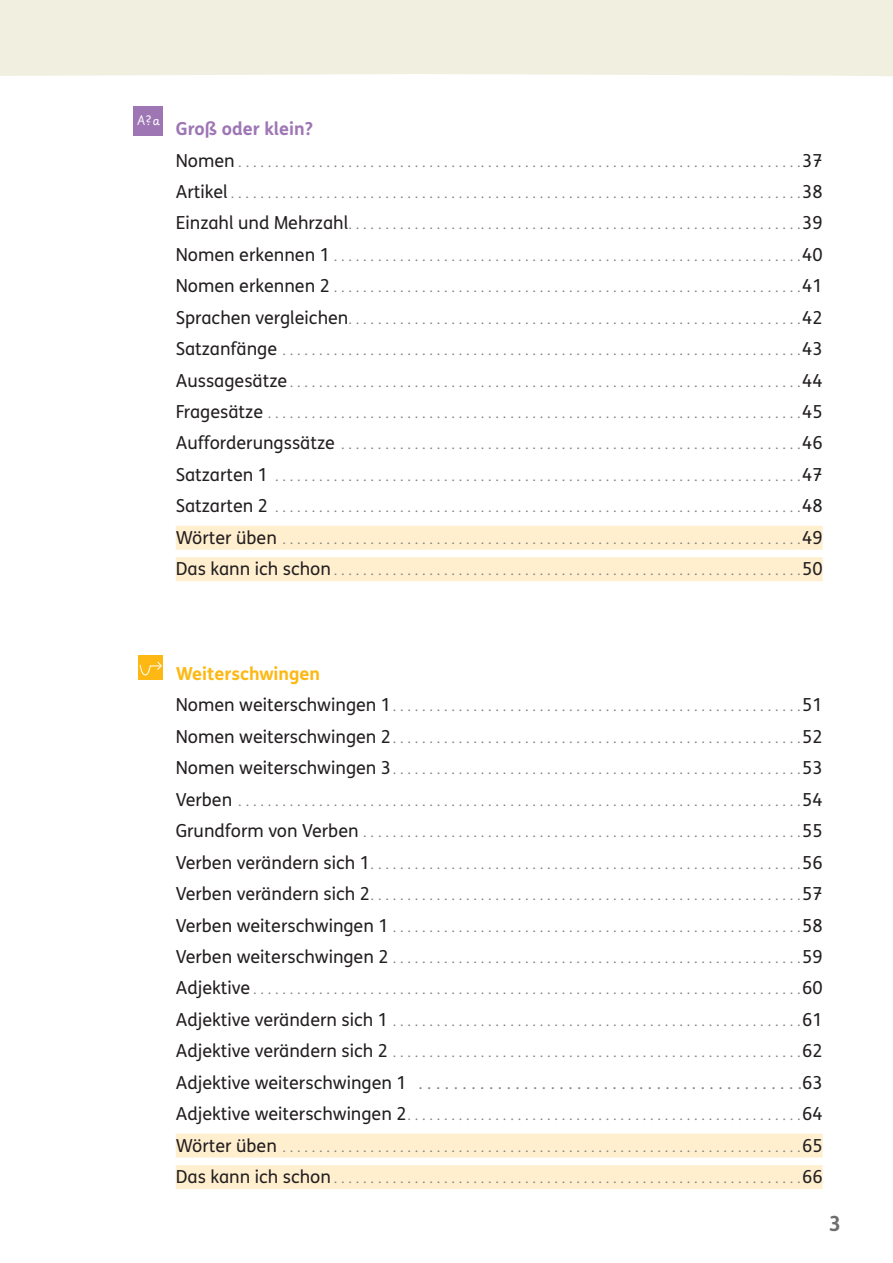
<style>
.page{position:relative;width:893px;height:1263px;background:#fff}
.page>*{position:absolute;margin:0;border:0;box-sizing:border-box;transform-origin:0 0}
.t1{font:700 21px "FS Klett GSV";color:#6d6e70}
.t2{font:300 18px "FS Klett GSV";color:#808285}
.t3{font:700 18px "FS Klett GSV";color:#fdb813}
.t4{font:700 18px "FS Klett GSV";color:#9e76b4}
.t5{font:300 15px/31.5px "FS Klett GSV";color:#808285;text-align:justify}
.t6{font:15px "Grundschrift GSVVB";color:#fff}
.s1{font-weight:400;font-size:18px;color:#231f20}
.s2{font-weight:400;color:#231f20}
</style>
<div class="page">
<div style="left:0;top:0;width:893px;height:76px;background:#f1efdf"></div>
<div style="left:176px;top:526px;width:646px;height:24px;background:#ffefcf"></div>
<div style="left:176px;top:557px;width:646px;height:24px;background:#ffefcf"></div>
<div style="left:176px;top:1134px;width:646px;height:24px;background:#ffefcf"></div>
<div style="left:176px;top:1165px;width:646px;height:24px;background:#ffefcf"></div>
<div style="left:133px;top:106px;width:30px;height:30px;background:#9e76b4"></div>
<div style="left:138px;top:655px;width:25px;height:25px;background:#fdb813"></div>
<svg style="left:139px;top:661px;width:23px;height:15px"></svg>
<p class="t6" style="left:137px;top:115px;width:24px">A?a</p>
<p class="t4" style="left:176px;top:121px;width:139px">Groß oder klein?</p>
<p class="t5" style="left:176px;top:146px;width:648px"><span class="s1">Nomen</span>.............................................................................<span class="s1">37<br>Artikel</span>..............................................................................<span class="s1">38<br>Einzahl und Mehrzahl</span>..............................................................<span class="s1">39<br>Nomen erkennen 1</span> ................................................................<span class="s1">40<br>Nomen erkennen 2</span> ................................................................<span class="s1">41<br>Sprachen vergleichen</span>..............................................................<span class="s1">42<br>Satzanfänge</span> .......................................................................<span class="s1">43<br>Aussagesätze</span>......................................................................<span class="s1">44<br>Fragesätze</span> .........................................................................<span class="s1">45<br>Aufforderungssätze</span> ...............................................................<span class="s1">46<br>Satzarten 1</span> ........................................................................<span class="s1">47<br>Satzarten 2</span> ........................................................................<span class="s1">48<br>Wörter üben</span> .......................................................................<span class="s1">49<br>Das kann ich schon</span>................................................................<span class="s1">50</span></p>
<p class="t3" style="left:176px;top:666px;width:146px">Weiterschwingen</p>
<p class="t5" style="left:176px;top:691px;width:648px"><span class="s1">Nomen weiterschwingen 1</span>........................................................<span class="s1">51<br>Nomen weiterschwingen 2</span>........................................................<span class="s1">52<br>Nomen weiterschwingen 3</span>........................................................<span class="s1">53<br>Verben</span> .............................................................................<span class="s1">54<br>Grundform von Verben</span> ............................................................<span class="s1">55<br>Verben verändern sich 1</span>...........................................................<span class="s1">56<br>Verben verändern sich 2</span>...........................................................<span class="s1">57<br>Verben weiterschwingen 1</span> ........................................................<span class="s1">58<br>Verben weiterschwingen 2</span> ........................................................<span class="s1">59<br>Adjektive</span>...........................................................................<span class="s1">60<br>Adjektive verändern sich 1</span> ........................................................<span class="s1">61<br>Adjektive verändern sich 2</span> ........................................................<span class="s1">62</span></p>
<p class="t2" style="left:176px;top:1072px;width:648px"><span class="s2">Adjektive weiterschwingen 1</span> ............................................<span class="s2">63</span></p>
<p class="t5" style="left:176px;top:1099px;width:648px"><span class="s1">Adjektive weiterschwingen 2</span>......................................................<span class="s1">64<br>Wörter üben</span> .......................................................................<span class="s1">65<br>Das kann ich schon</span>................................................................<span class="s1">66</span></p>
<h1 class="t1" style="left:829px;top:1215px;width:14px">3</h1>
</div>
